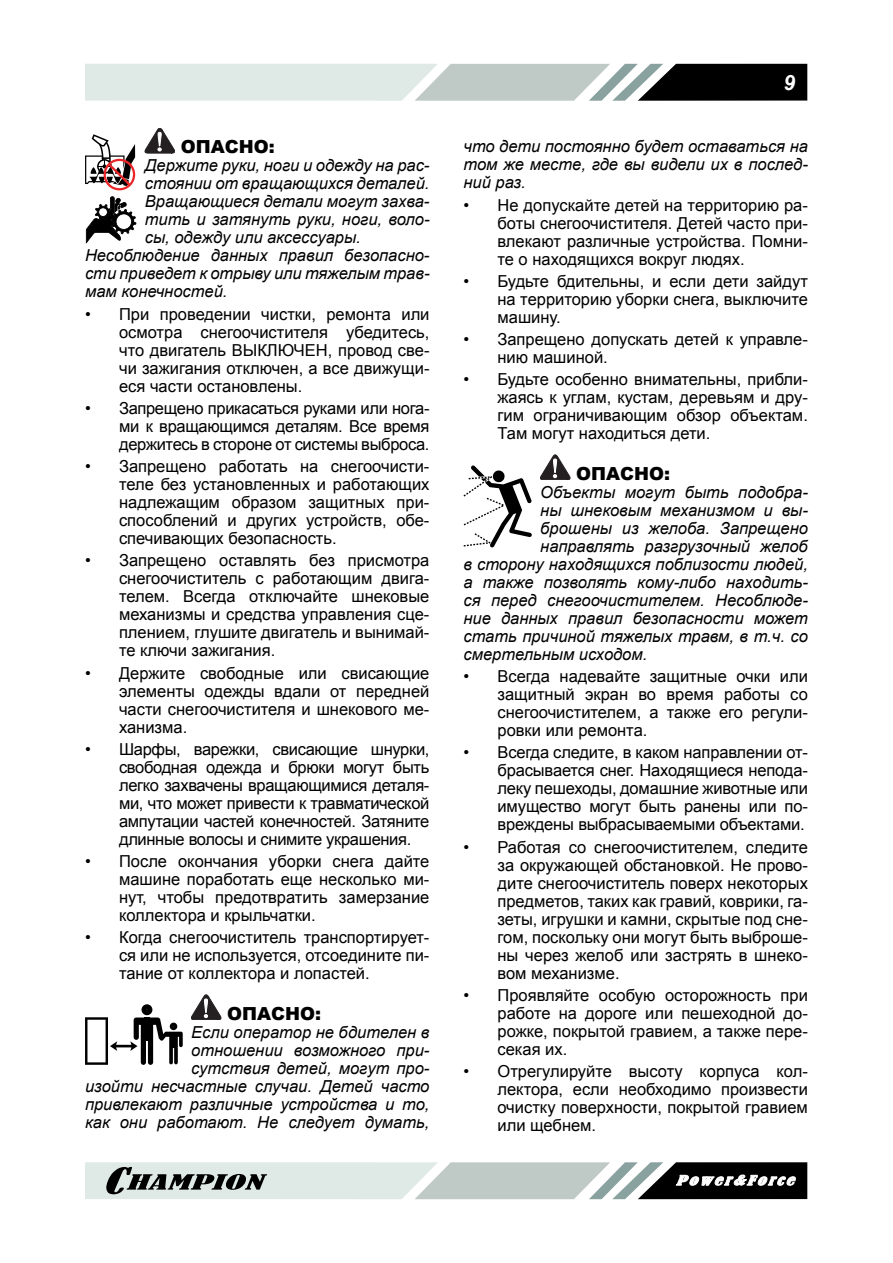
<style>
.page{position:relative;width:893px;height:1263px;background:#fff}
.page>*{position:absolute;margin:0;border:0;box-sizing:border-box;transform-origin:0 0}
.t1{font:italic 700 21px "Arial";color:#fff}
.t2{font:900 18px "Arial";color:#000}
.t3{font:16.5px/18px "Arial";letter-spacing:-.01em;color:#000;text-align:justify}
.t4{font:italic 16.5px/18px "Arial";color:#000;text-align:right}
</style>
<div class="page">
<svg style="left:85px;top:64px;width:722px;height:37px;background:#a9b2af"></svg>
<svg style="left:85px;top:1162px;width:722px;height:37px;background:#a3aba8"></svg>
<svg style="left:85px;top:134px;width:50px;height:56px"></svg>
<svg style="left:86px;top:196px;width:50px;height:47px"></svg>
<svg style="left:145px;top:128px;width:30px;height:25px"></svg>
<svg style="left:85px;top:1004px;width:98px;height:61px"></svg>
<svg style="left:191px;top:995px;width:30px;height:25px"></svg>
<svg style="left:463px;top:465px;width:69px;height:82px"></svg>
<svg style="left:540px;top:455px;width:30px;height:25px"></svg>
<p class="t2" style="left:181px;top:134px;width:95px">ОПАСНО:</p>
<p class="t4" style="left:145px;top:157px;width:286px">Держите руки, ноги и одежду на рас-</p>
<p class="t4" style="left:145px;top:175px;width:286px">стоянии от вращающихся деталей.</p>
<p class="t4" style="left:145px;top:193px;width:286px">Вращающиеся детали могут захва-</p>
<p class="t4" style="left:145px;top:211px;width:286px">тить и затянуть руки, ноги, воло-</p>
<p class="t4" style="left:145px;top:229px;width:217px">сы, одежду или аксессуары.</p>
<p class="t4" style="left:85px;top:247px;width:346px">Несоблюдение данных правил безопасно-</p>
<p class="t4" style="left:85px;top:265px;width:346px">сти приведет к отрыву или тяжелым трав-</p>
<p class="t4" style="left:85px;top:283px;width:144px">мам конечностей.</p>
<p class="t3" style="left:119px;top:305px;width:312px;text-indent:-34px">• П ри проведении чистки, ремонта или осмотра снегоочистителя убедитесь, что двигатель ВЫКЛ</p>
<p class="t3" style="left:278px;top:341px;width:28px">ЮЧЕН</p>
<p class="t3" style="left:119px;top:341px;width:312px;text-indent:209px">, провод све&shy;чи зажигания отключен, а все движущи&shy;еся части остановлены.</p>
<p class="t3" style="left:119px;top:399px;width:312px;text-indent:-34px">• Запрещено прикасаться руками или нога&shy;ми к вращающимся деталям. Все время держитесь в стороне от системы выброса.</p>
<p class="t3" style="left:119px;top:457px;width:312px;text-indent:-34px">• Запрещено работать на снегоочисти&shy;теле без установленных и работающих надлежащим образом защитных при&shy;способлений и других устройств, обе&shy;спечивающих безопасность.</p>
<p class="t3" style="left:119px;top:552px;width:312px;text-indent:-34px">• Запрещено оставлять без присмотра снегоочиститель с работающим двига&shy;телем. Всегда отключайте шнековые механизмы и средства управления сце&shy;плением, глушите двигатель и вынимай&shy;те ключи зажигания.</p>
<p class="t3" style="left:119px;top:664px;width:312px;text-indent:-34px">• Держите свободные или свисающие элементы одежды вдали от передней части снегоочистителя и шнекового ме&shy;ханизма.</p>
<p class="t3" style="left:85px;top:740px;width:28px">• Ш</p>
<p class="t3" style="left:119px;top:740px;width:312px;text-indent:15px">арфы, варежки, свисающие шнурки, свободная одежда и брюки могут быть легко захвачены вращающимися деталя&shy;ми, что может привести к травматической ампутации частей конечностей. Затяните длинные волосы и снимите украшения.</p>
<p class="t3" style="left:119px;top:852px;width:312px;text-indent:-34px">• После окончания уборки снега дайте машине поработать еще несколько ми&shy;нут, чтобы предотвратить замерзание коллектора и крыльчатки.</p>
<p class="t3" style="left:119px;top:929px;width:312px;text-indent:-34px">• Когда снегоочиститель транспортирует&shy;ся или не используется, отсоедините пи&shy;тание от коллектора и лопастей.</p>
<p class="t2" style="left:227px;top:1000px;width:95px">ОПАСНО:</p>
<p class="t4" style="left:85px;top:1023px;width:346px">Если оператор не бдителен в<br>отношении возможного при-<br>сутствия детей, могут про-<br>изойти несчастные случаи. Детей часто привлекают различные устройства и то, как они работают. Не следует думать,</p>
<p class="t1" style="left:783px;top:69px;width:13px">9</p>
<p class="t4" style="left:463px;top:138px;width:346px;text-align:justify">что дети постоянно будет оставаться на том же месте, где вы видели их в послед&shy;ний раз.</p>
<p class="t3" style="left:497px;top:196px;width:312px;text-indent:-34px">• Н е допускайте детей на территорию ра&shy;боты снегоочистителя. Детей часто при&shy;влекают различные устройства. Помни&shy;те о находящихся вокруг людях.</p>
<p class="t3" style="left:497px;top:272px;width:312px;text-indent:-34px">• Будьте бдительны, и если дети зайдут на территорию уборки снега, выключите машину.</p>
<p class="t3" style="left:497px;top:331px;width:312px;text-indent:-34px">• Запрещено допускать детей к управле&shy;нию машиной.</p>
<p class="t3" style="left:497px;top:371px;width:312px;text-indent:-34px">• Будьте особенно внимательны, прибли&shy;жаясь к углам, кустам, деревьям и дру&shy;гим ограничивающим обзор объектам.<br>Там могут находиться дети.</p>
<p class="t2" style="left:576px;top:460px;width:95px">ОПАСНО:</p>
<p class="t4" style="left:540px;top:483px;width:269px">Объекты могут быть подобра-</p>
<p class="t4" style="left:540px;top:501px;width:269px">ны шнековым механизмом и вы-</p>
<p class="t4" style="left:540px;top:519px;width:269px">брошены из желоба. Запрещено</p>
<p class="t4" style="left:540px;top:537px;width:269px">направлять разгрузочный желоб</p>
<p class="t4" style="left:463px;top:555px;width:346px">в сторону находящихся поблизости людей,</p>
<p class="t4" style="left:463px;top:573px;width:346px">а также позволять кому-либо находить-</p>
<p class="t4" style="left:463px;top:591px;width:346px">ся перед снегоочистителем. Несоблюде-</p>
<p class="t4" style="left:463px;top:609px;width:346px">ние данных правил безопасности может</p>
<p class="t4" style="left:463px;top:627px;width:346px">стать причиной тяжелых травм, в т.ч. со</p>
<p class="t4" style="left:463px;top:645px;width:185px">смертельным исходом.</p>
<p class="t3" style="left:497px;top:667px;width:312px;text-indent:-34px">• Всегда надевайте защитные очки или защитный экран во время работы со снегоочистителем, а также его регули&shy;ровки или ремонта.</p>
<p class="t3" style="left:497px;top:744px;width:312px;text-indent:-34px">• Всегда следите, в каком направлении от&shy;брасывается снег. Н аходящиеся непода&shy;леку пешеходы, домашние животные или имущество могут быть ранены или по&shy;вреждены выбрасываемыми объектами.</p>
<p class="t3" style="left:497px;top:838px;width:312px;text-indent:-34px">• Работая со снегоочистителем, следите за окружающей обстановкой. Н е прово&shy;дите снегоочиститель поверх некоторых предметов, таких как гравий, коврики, га&shy;зеты, игрушки и камни, скрытые под сне&shy;гом, поскольку они могут быть выброше&shy;ны через желоб или застрять в шнеко&shy;вом механизме.</p>
<p class="t3" style="left:497px;top:986px;width:312px;text-indent:-34px">• П роявляйте особую осторожность при работе на дороге или пешеходной до&shy;рожке, покрытой гравием, а также пере&shy;секая их.</p>
<p class="t3" style="left:497px;top:1063px;width:312px;text-indent:-34px">• Отрегулируйте высоту корпуса кол&shy;лектора, если необходимо произвести очистку поверхности, покрытой гравием или щебнем.</p>
</div>
